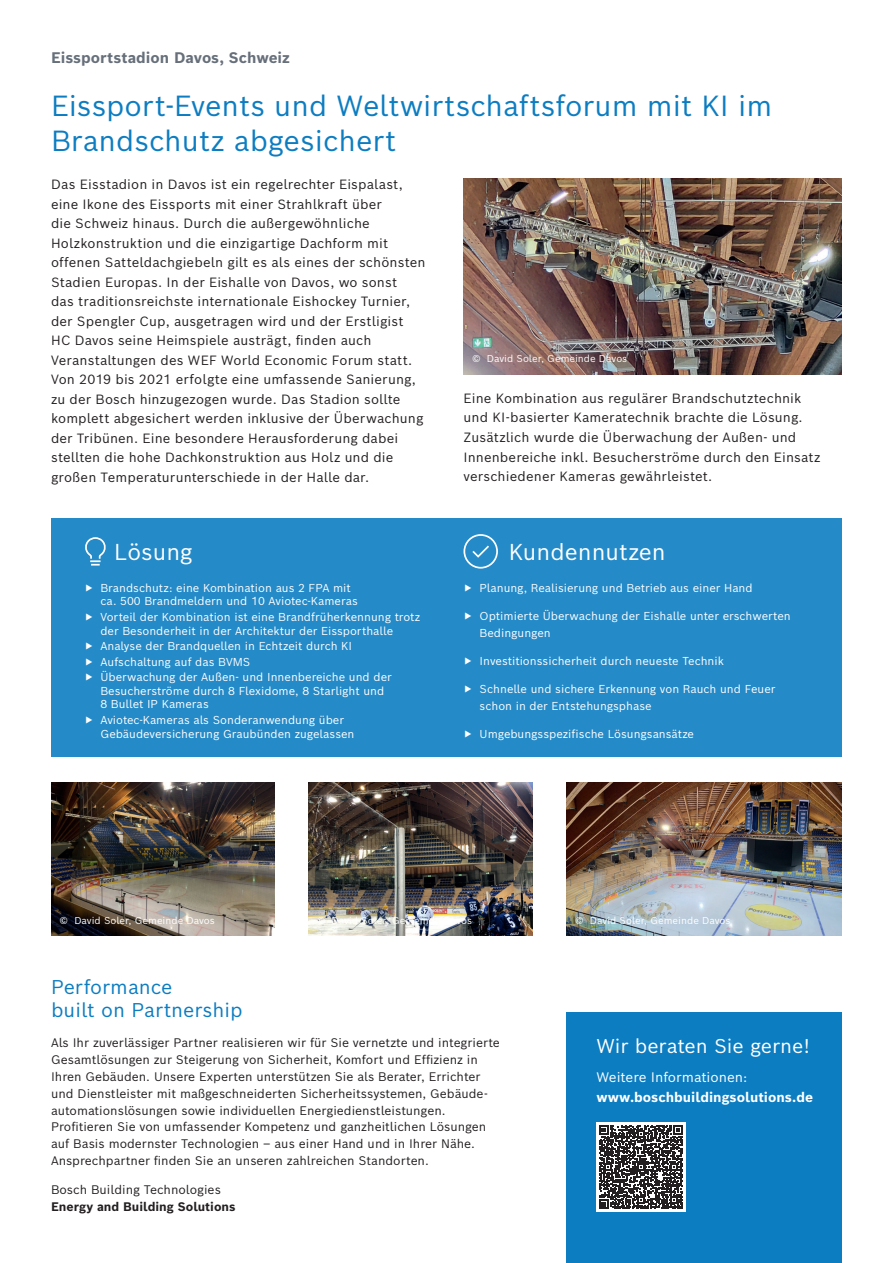
<style>
.page{position:relative;width:893px;height:1263px;background:#fff}
.page>*{position:absolute;margin:0;border:0;box-sizing:border-box;transform-origin:0 0}
.t1{font:28.5px/34.2px "Bosch Sans";color:#0d7dc2}
.t2{font:22.5px "Bosch Sans";color:#fff}
.t3{font:19.5px/23.4px "Bosch Sans";color:#0d7dc2}
.t4{font:19.5px "Bosch Sans";color:#fff}
.t5{font:700 15px "Bosch Sans";color:#666f7a}
.t6{font:700 13.5px "Bosch Sans";color:#fff}
.t7{font:13.5px "Bosch Sans";color:#fff}
.t8{font:13.2px/19.5px "Bosch Sans";letter-spacing:.01em;color:#231f20}
.t9{font:12.15px/16.8px "Bosch Sans";color:#231f20}
.t10{font:700 12.15px "Bosch Sans";color:#231f20}
.t11{font:11.25px/13.5px "Bosch Sans";color:#fff}
.t12{font:9.75px "Bosch Sans";color:#fff}
</style>
<div class="page">
<img style="left:463px;top:179px;width:379px;height:195px">
<div style="left:567px;top:1012px;width:275px;height:251px;background:#0d7dc2"></div>
<div style="left:51px;top:519px;width:791px;height:238px;background:#258ac8"></div>
<svg style="left:463px;top:534px;width:35px;height:35px"></svg>
<svg style="left:85px;top:537px;width:21px;height:29px"></svg>
<div style="left:596px;top:1122px;width:89px;height:90px;background:#fff"></div>
<svg style="left:599px;top:1125px;width:84px;height:84px"></svg>
<img style="left:567px;top:782px;width:275px;height:153px">
<img style="left:51px;top:782px;width:223px;height:153px">
<img style="left:308px;top:782px;width:225px;height:153px">
<p class="t5" style="left:51px;top:48px;width:240px">Eissportstadion Davos, Schweiz</p>
<h1 class="t1" style="left:51px;top:88px;width:723px">Eissport-Events und Weltwirtschaftsforum mit KI im<br>Brandschutz abgesichert</h1>
<p class="t8" style="left:51px;top:174px;width:376px">Das Eisstadion in Davos ist ein regelrechter Eispalast, eine Ikone des Eissports mit einer Strahlkraft über<br>die Schweiz hinaus. Durch die außergewöhnliche Holzkonstruktion und die einzigartige Dachform mit offenen Satteldachgiebeln gilt es als eines der schönsten Stadien Europas. In der Eishalle von Davos, wo sonst<br>das traditionsreichste internationale Eishockey Turnier, der Spengler Cup, ausgetragen wird und der Erstligist HC Davos seine Heimspiele austrägt, finden auch Veranstaltungen des WEF World Economic Forum statt.<br>Von 2019 bis 2021 erfolgte eine umfassende Sanierung, zu der Bosch hinzugezogen wurde. Das Stadion sollte komplett abgesichert werden inklusive der Überwachung der Tribünen. Eine besondere Herausforderung dabei stellten die hohe Dachkonstruktion aus Holz und die großen Temperaturunterschiede in der Halle dar.</p>
<h2 class="t2" style="left:114px;top:537px;width:80px">Lösung</h2>
<p class="t11" style="left:100px;top:581px;width:259px;text-indent:-15px">▶ Brandschutz: eine Kombination aus 2 FPA mit ca. 500 Brandmeldern und 10 Aviotec-Kameras</p>
<p class="t11" style="left:100px;top:610px;width:321px;text-indent:-15px">▶ Vorteil der Kombination ist eine Brandfrüherkennung trotz der Besonderheit in der Architektur der Eissporthalle</p>
<p class="t11" style="left:85px;top:638px;width:308px;line-height:15.6px">▶ Analyse der Brandquellen in Echtzeit durch KI<br>▶ Aufschaltung auf das BVMS<br>▶ Überwachung der Außen- und Innenbereiche und der</p>
<p class="t11" style="left:100px;top:684px;width:286px">Besucherströme durch 8 Flexidome, 8 Starlight und<br>8 Bullet IP Kameras</p>
<p class="t11" style="left:100px;top:713px;width:256px;text-indent:-15px">▶ Aviotec-Kameras als Sonderanwendung über<br>Gebäudeversicherung Graubünden zugelassen</p>
<p class="t12" style="left:472px;top:352px;width:157px">© David Soler, Gemeinde Davos</p>
<p class="t8" style="left:463px;top:388px;width:359px">Eine Kombination aus regulärer Brandschutztechnik und KI-basierter Kameratechnik brachte die Lösung.<br>Zusätzlich wurde die Überwachung der Außen- und Innenbereiche inkl. Besucherströme durch den Einsatz verschiedener Kameras gewährleistet.</p>
<h2 class="t2" style="left:509px;top:537px;width:158px">Kundennutzen</h2>
<p class="t11" style="left:464px;top:581px;width:290px">▶ Planung, Realisierung und Betrieb aus einer Hand</p>
<p class="t11" style="left:480px;top:607px;width:313px;line-height:17.2px;text-indent:-15px">▶ Optimierte Überwachung der Eishalle unter erschwerten<br>Bedingungen</p>
<p class="t11" style="left:464px;top:653px;width:261px">▶ Investitionssicherheit durch neueste Technik</p>
<p class="t11" style="left:480px;top:679px;width:297px;line-height:17.2px;text-indent:-15px">▶ Schnelle und sichere Erkennung von Rauch und Feuer schon in der Entstehungsphase</p>
<p class="t11" style="left:464px;top:726px;width:231px">▶ Umgebungsspezifische Lösungsansätze</p>
<p class="t12" style="left:60px;top:913px;width:157px">© David Soler, Gemeinde Davos</p>
<p class="t12" style="left:317px;top:913px;width:157px">© David Soler, Gemeinde Davos</p>
<p class="t12" style="left:575px;top:913px;width:157px">© David Soler, Gemeinde Davos</p>
<h3 class="t3" style="left:51px;top:974px;width:193px">Performance<br>built on Partnership</h3>
<p class="t9" style="left:51px;top:1034px;width:450px">Als Ihr zuverlässiger Partner realisieren wir für Sie vernetzte und integrierte Gesamtlösungen zur Steigerung von Sicherheit, Komfort und Effizienz in Ihren Gebäuden. Unsere Experten unterstützen Sie als Berater, Errichter und Dienstleister mit maßgeschneiderten Sicherheitssystemen, Gebäude&shy;automationslösungen sowie individuellen Energiedienstleistungen.<br>Profitieren Sie von umfassender Kompetenz und ganzheitlichen Lösungen auf Basis modernster Technologien – aus einer Hand und in Ihrer Nähe.<br>Ansprechpartner finden Sie an unseren zahlreichen Standorten.</p>
<p class="t9" style="left:51px;top:1181px;width:171px">Bosch Building Technologies</p>
<p class="t10" style="left:51px;top:1199px;width:186px">Energy and Building Solutions</p>
<h3 class="t4" style="left:596px;top:1033px;width:215px">Wir beraten Sie gerne!</h3>
<p class="t7" style="left:596px;top:1068px;width:153px">Weitere Informationen:</p>
<p class="t6" style="left:596px;top:1088px;width:218px">www.boschbuildingsolutions.de</p>
</div>
